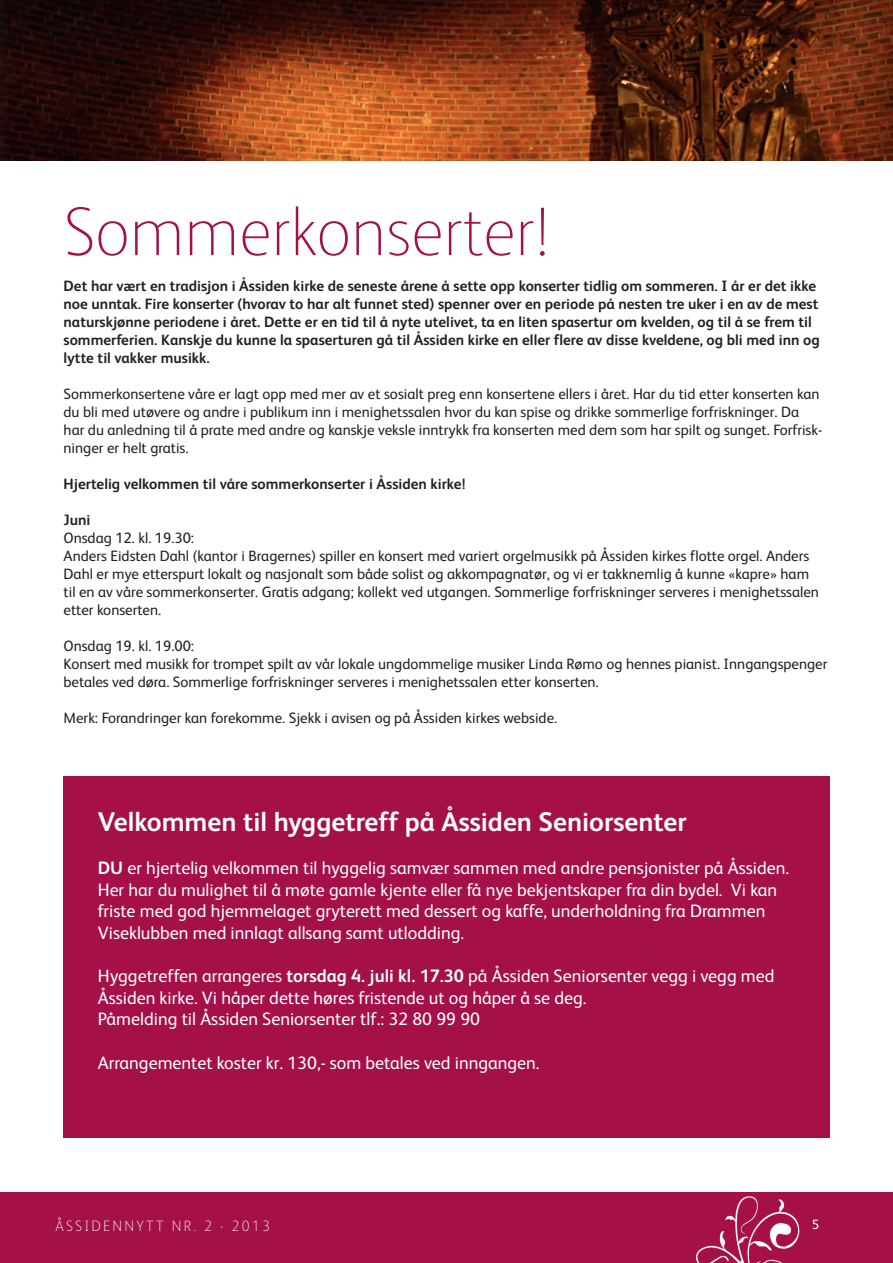
<style>
.page{position:relative;width:893px;height:1263px;background:#fff}
.page>*{position:absolute;margin:0;border:0;box-sizing:border-box;transform-origin:0 0}
.t1{font:100 69px "FS Albert";color:#a41047}
.t2{font:700 27px "FS Albert";color:#fff}
.t3{font:18px/21.6px "FS Albert";color:#fff}
.t4{font:15px/18px "FS Albert";color:#231f20}
.t5{font:700 15px/18px "FS Albert";color:#231f20}
.t6{font:100 15px "FS Albert";letter-spacing:.15em;color:#fff}
.t7{font:13.5px "FS Albert";color:#fff}
.s1{font-weight:700}
</style>
<div class="page">
<div style="left:0;top:0;width:893px;height:162px;background:#231f20;opacity:.3"></div>
<div style="left:0;top:1192px;width:893px;height:71px;background:#a41047"></div>
<img style="left:695px;top:1196px;width:105px;height:67px">
<div style="left:64px;top:776px;width:766px;height:361px;background:#a41047"></div>
<h1 class="t1" style="left:64px;top:192px;width:488px">Sommerkonserter!</h1>
<p class="t5" style="left:64px;top:277px;width:758px">Det har vært en tradisjon i Åssiden kirke de seneste årene å sette opp konserter tidlig om sommeren. I år er det ikke noe unntak. Fire konserter (hvorav to har alt funnet sted) spenner over en periode på nesten tre uker i en av de mest naturskjønne periodene i året. Dette er en tid til å nyte utelivet, ta en liten spasertur om kvelden, og til å se frem til sommerferien. Kanskje du kunne la spaserturen gå til Åssiden kirke en eller flere av disse kveldene, og bli med inn og lytte til vakker musikk.</p>
<p class="t4" style="left:64px;top:385px;width:760px">Sommerkonsertene våre er lagt opp med mer av et sosialt preg enn konsertene ellers i året. Har du tid etter konserten kan du bli med utøvere og andre i publikum inn i menighetssalen hvor du kan spise og drikke sommerlige forfriskninger. Da har du anledning til å prate med andre og kanskje veksle inntrykk fra konserten med dem som har spilt og sunget. Forfrisk&shy;ninger er helt gratis.</p>
<p class="t5" style="left:64px;top:475px;width:403px">Hjertelig velkommen til våre sommerkonserter i Åssiden kirke!</p>
<p class="t5" style="left:64px;top:511px;width:28px">Juni</p>
<p class="t4" style="left:64px;top:529px;width:757px">Onsdag 12. kl. 19.30:<br>Anders Eidsten Dahl (kantor i Bragernes) spiller en konsert med variert orgelmusikk på Åssiden kirkes flotte orgel. Anders Dahl er mye etterspurt lokalt og nasjonalt som både solist og akkompagnatør, og vi er takknemlig å kunne «kapre» ham til en av våre sommerkonserter. Gratis adgang; kollekt ved utgangen. Sommerlige forfriskninger serveres i menighetssalen etter konserten.</p>
<p class="t4" style="left:64px;top:637px;width:765px">Onsdag 19. kl. 19.00:<br>Konsert med musikk for trompet spilt av vår lokale ungdommelige musiker Linda Rømo og hennes pianist. Inngangspenger betales ved døra. Sommerlige forfriskninger serveres i menighetssalen etter konserten.</p>
<p class="t4" style="left:64px;top:709px;width:495px">Merk: Forandringer kan forekomme. Sjekk i avisen og på Åssiden kirkes webside.</p>
<h2 class="t2" style="left:98px;top:806px;width:590px">Velkommen til hyggetreff på Åssiden Seniorsenter</h2>
<p class="t3" style="left:98px;top:857px;width:693px"><span class="s1">DU</span> er hjertelig velkommen til hyggelig samvær sammen med andre pensjonister på Åssiden.<br>Her har du mulighet til å møte gamle kjente eller få nye bekjentskaper fra din bydel. Vi kan friste med god hjemmelaget gryterett med dessert og kaffe, underholdning fra Drammen Viseklubben med innlagt allsang samt utlodding.</p>
<p class="t3" style="left:98px;top:965px;width:678px">Hyggetreffen arrangeres <span class="s1">torsdag 4. juli kl. 17.30</span> på Åssiden Seniorsenter vegg i vegg med<br>Åssiden kirke. Vi håper dette høres fristende ut og håper å se deg.<br>Påmelding til Åssiden Seniorsenter tlf.: 32 80 99 90</p>
<p class="t3" style="left:98px;top:1051px;width:443px">Arrangementet koster kr. 130,- som betales ved inngangen.</p>
<p class="t6" style="left:56px;top:1217px;width:216px">ÅssidenNytt nr. 2 - 2013</p>
<p class="t7" style="left:812px;top:1216px;width:9px">5</p>
</div>
